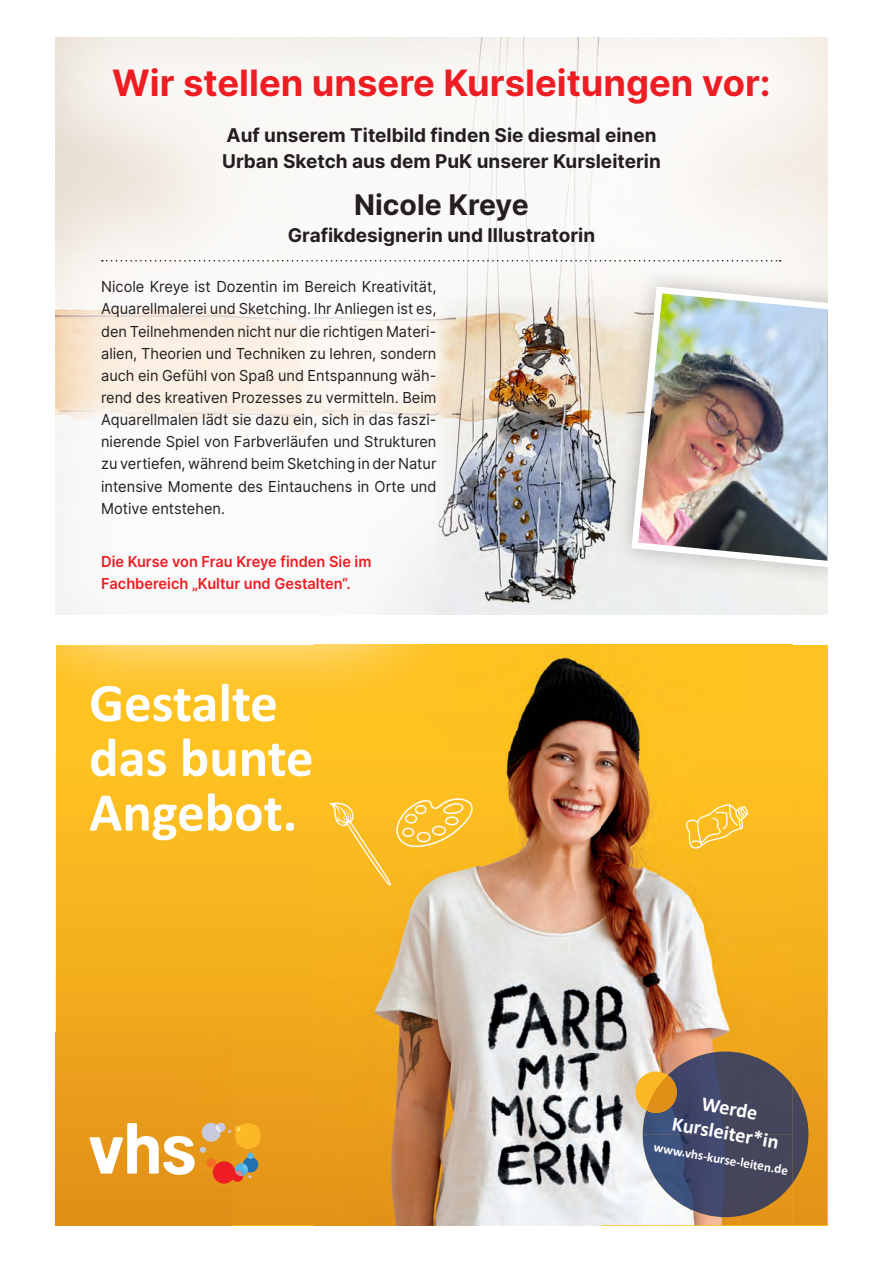
<style>
.page{position:relative;width:881px;height:1263px;background:#fff}
.page>*{position:absolute;margin:0;border:0;box-sizing:border-box;transform-origin:0 0}
.t1{font:700 54.75px/54.8px "Calibri";color:#fff}
.t2{font:700 36.3px "Inter";color:#ee1d23}
.t3{font:700 28.5px "Inter";color:#231f20}
.t4{font:700 20.4px/24.5px "Calibri";color:#fff;text-align:center}
.t5{font:700 18.9px/26.5px "Inter";color:#231f20}
.t6{font:15.15px/22px "Inter";color:#231f20;text-align:justify;scale:.96 1}
.t7{font:600 15.15px/22.2px "Inter";color:#ee1d23;scale:.96 1}
.t8{font:700 13.2px "Calibri";color:#fff}
</style>
<div class="page">
<div style="left:56px;top:645px;width:770px;height:580px;background:#fec221"></div>
<svg style="left:56px;top:872px;width:770px;height:353px"></svg>
<img style="left:314px;top:710px;width:477px;height:343px">
<img style="left:314px;top:1053px;width:287px;height:172px">
<img style="left:601px;top:1053px;width:41px;height:51px">
<img style="left:601px;top:1104px;width:47px;height:121px">
<img style="left:648px;top:1217px;width:48px;height:8px">
<img style="left:744px;top:1217px;width:47px;height:8px">
<img style="left:696px;top:1217px;width:48px;height:8px">
<svg style="left:685px;top:804px;width:62px;height:45px"></svg>
<svg style="left:328px;top:798px;width:145px;height:87px"></svg>
<svg style="left:791px;top:1085px;width:23px;height:99px;background:#926e3c"></svg>
<img style="left:642px;top:1051px;width:149px;height:166px">
<svg style="left:632px;top:1068px;width:47px;height:48px"></svg>
<div style="left:56px;top:1032px;width:120px;height:193px;background:linear-gradient(to right,#e99b1b,#e99b1b)"></div>
<img style="left:176px;top:1032px;width:57px;height:193px">
<svg style="left:58px;top:1123px;width:203px;height:69px;background:#e6a649"></svg>
<div style="left:51px;top:22px;width:829px;height:688px;background:#fff;opacity:.8"></div>
<svg style="left:102px;top:260px;width:678px;height:2px"></svg>
<svg style="left:608px;top:273px;width:218px;height:316px;fill:#f0f0ef"></svg>
<img style="left:627px;top:283px;width:199px;height:288px">
<img style="left:437px;top:297px;width:195px;height:318px">
<h2 class="t2" style="left:112px;top:57px;width:659px">Wir stellen unsere Kursleitungen vor:</h2>
<p class="t5" style="left:222px;top:121px;width:440px">Auf unserem Titelbild finden Sie diesmal einen<br>Urban Sketch aus dem PuK unserer Kursleiterin</p>
<h3 class="t3" style="left:354px;top:184px;width:176px">Nicole Kreye</h3>
<p class="t5" style="left:288px;top:221px;width:308px">Grafikdesignerin und Illustratorin</p>
<p class="t6" style="left:101px;top:275px;width:351px">Nicole Kreye ist Dozentin im Bereich Kreativität, Aquarellmalerei und Sketching. Ihr Anliegen ist es, den Teilnehmenden nicht nur die richtigen Materi&shy;alien, Theorien und Techniken zu lehren, sondern auch ein Gefühl von Spaß und Entspannung wäh&shy;rend des kreativen Prozesses zu vermitteln. Beim Aquarellmalen lädt sie dazu ein, sich in das faszi&shy;nierende Spiel von Farbverläufen und Strukturen zu vertiefen, während beim Sketching in der Natur intensive Momente des Eintauchens in Orte und Motive entstehen.</p>
<p class="t7" style="left:101px;top:550px;width:283px">Die Kurse von Frau Kreye finden Sie im<br>Fachbereich „Kultur und Gestalten“.</p>
<h1 class="t1" style="left:89px;top:675px;width:226px">Gestalte das bunte<br>Angebot.</h1>
<h3 class="t4" style="left:678px;top:1086px;width:109px;rotate:10deg">Werde<br>Kursleiter*in</h3>
<p class="t8" style="left:655px;top:1137px;width:138px;rotate:10deg">www.vhs-kurse-leiten.de</p>
</div>
